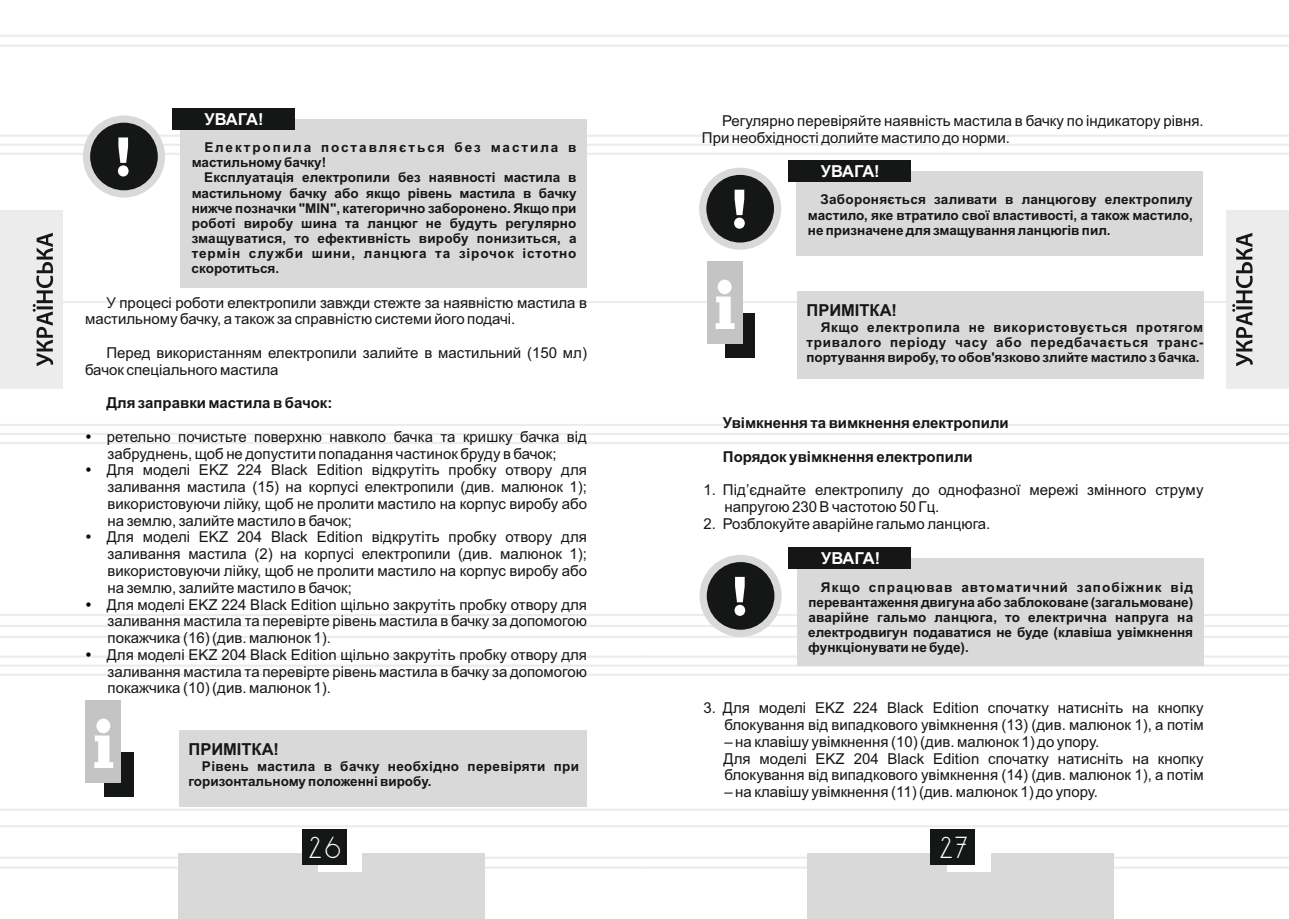
<style>
.page{position:relative;width:1289px;height:919px;background:#fff}
.page>*{position:absolute;margin:0;border:0;box-sizing:border-box;transform-origin:0 0}
.t1{font:26.25px "DS Standart Cyr";color:#fff}
.t2{font:700 16.5px "Arial";letter-spacing:-.025em;color:#fff}
.t3{font:700 16.5px "Arial";color:#151616}
.t4{font:15px/16.8px "Arial";color:#151616}
.t5{font:700 15px "Arial";color:#151616}
.t6{font:700 13.5px/15.1px "Arial";color:#151616;text-align:justify}
.t7{font:700 13.5px/15.1px "Arial";letter-spacing:.145em;color:#151616}
</style>
<div class="page">
<hr style="left:644px;top:135px;width:644px;height:2px;background:#ececec">
<hr style="left:644px;top:424px;width:644px;height:2px;background:#ececec">
<hr style="left:644px;top:442px;width:644px;height:2px;background:#ececec">
<hr style="left:644px;top:614px;width:644px;height:2px;background:#ececec">
<hr style="left:644px;top:635px;width:644px;height:3px;background:#ececec">
<hr style="left:644px;top:655px;width:644px;height:2px;background:#ececec">
<hr style="left:644px;top:673px;width:644px;height:2px;background:#ececec">
<hr style="left:644px;top:856px;width:644px;height:2px;background:#ececec">
<hr style="left:644px;top:866px;width:644px;height:2px;background:#ececec">
<hr style="left:644px;top:35px;width:644px;height:2px;background:#ececec">
<hr style="left:644px;top:45px;width:644px;height:2px;background:#ececec">
<hr style="left:644px;top:808px;width:644px;height:2px;background:#ececec">
<hr style="left:644px;top:825px;width:644px;height:2px;background:#ececec">
<hr style="left:644px;top:301px;width:644px;height:2px;background:#ececec">
<hr style="left:0;top:135px;width:644px;height:2px;background:#ececec">
<hr style="left:0;top:424px;width:644px;height:2px;background:#ececec">
<hr style="left:0;top:442px;width:644px;height:2px;background:#ececec">
<hr style="left:0;top:614px;width:644px;height:2px;background:#ececec">
<svg style="left:0;top:623px;width:1288px;height:5px"></svg>
<hr style="left:0;top:635px;width:644px;height:3px;background:#ececec">
<hr style="left:0;top:655px;width:644px;height:2px;background:#ececec">
<svg style="left:0;top:663px;width:1288px;height:4px"></svg>
<hr style="left:0;top:673px;width:644px;height:2px;background:#ececec">
<hr style="left:0;top:856px;width:644px;height:2px;background:#ececec">
<hr style="left:0;top:866px;width:644px;height:2px;background:#ececec">
<hr style="left:0;top:35px;width:644px;height:2px;background:#ececec">
<hr style="left:0;top:45px;width:644px;height:2px;background:#ececec">
<hr style="left:0;top:808px;width:644px;height:2px;background:#ececec">
<hr style="left:0;top:825px;width:644px;height:2px;background:#ececec">
<hr style="left:0;top:301px;width:644px;height:2px;background:#ececec">
<div style="left:178px;top:853px;width:307px;height:65px;background:#d9d9da"></div>
<div style="left:318px;top:832px;width:44px;height:39px;background:#fff"></div>
<div style="left:301px;top:829px;width:45px;height:36px;background:#151616"></div>
<div style="left:0;top:210px;width:62px;height:179px;background:#ececec"></div>
<svg style="left:33px;top:233px;width:20px;height:133px"></svg>
<div style="left:807px;top:853px;width:306px;height:65px;background:#d9d9da"></div>
<div style="left:946px;top:832px;width:44px;height:39px;background:#fff"></div>
<div style="left:930px;top:829px;width:45px;height:36px;background:#151616"></div>
<div style="left:1226px;top:210px;width:62px;height:179px;background:#ececec"></div>
<svg style="left:1232px;top:233px;width:20px;height:133px"></svg>
<div style="left:83px;top:115px;width:82px;height:82px;border:14px solid #d9d9da;border-radius:50%"></div>
<div style="left:90px;top:123px;width:68px;height:67px;background:#151616;border-radius:50%"></div>
<svg style="left:0;top:137px;width:1288px;height:39px"></svg>
<div style="left:180px;top:119px;width:407px;height:168px;background:#d9d9da"></div>
<div style="left:172px;top:108px;width:122px;height:21px;background:#151616"></div>
<div style="left:104px;top:752px;width:30px;height:44px;background:#151616"></div>
<div style="left:85px;top:700px;width:36px;height:83px;background:#c4c4c5"></div>
<svg style="left:94px;top:718px;width:19px;height:50px"></svg>
<div style="left:179px;top:730px;width:408px;height:76px;background:#d9d9da"></div>
<div style="left:699px;top:168px;width:82px;height:82px;border:14px solid #d9d9da;border-radius:50%"></div>
<div style="left:706px;top:175px;width:68px;height:67px;background:#151616;border-radius:50%"></div>
<svg style="left:734px;top:190px;width:10px;height:39px"></svg>
<div style="left:796px;top:171px;width:407px;height:84px;background:#d9d9da"></div>
<div style="left:788px;top:160px;width:122px;height:22px;background:#151616"></div>
<div style="left:725px;top:313px;width:30px;height:45px;background:#151616"></div>
<div style="left:706px;top:261px;width:36px;height:83px;background:#c4c4c5"></div>
<svg style="left:715px;top:279px;width:19px;height:50px"></svg>
<div style="left:796px;top:291px;width:407px;height:87px;background:#d9d9da"></div>
<div style="left:699px;top:555px;width:82px;height:82px;border:14px solid #d9d9da;border-radius:50%"></div>
<div style="left:706px;top:562px;width:68px;height:67px;background:#151616;border-radius:50%"></div>
<svg style="left:734px;top:555px;width:22px;height:61px"></svg>
<div style="left:797px;top:558px;width:406px;height:108px;background:#d9d9da"></div>
<div style="left:788px;top:547px;width:123px;height:22px;background:#151616"></div>
<hr style="left:0;top:433px;width:1288px;height:2px;background:#ececec">
<p class="t2" style="left:204px;top:113px;width:60px">УВАГА!</p>
<p class="t7" style="left:192px;top:141px;width:386px;text-indent:13px">Електропила поставляється без мастила в мастильному бачку!</p>
<p class="t6" style="left:192px;top:171px;width:386px;text-indent:13px">Експлуатація електропили без наявності мастила в мастильному бачку або якщо рівень мастила в бачку нижче позначки "MIN", категорично заборонено. Якщо при роботі виробу шина та ланцюг не будуть регулярно змащуватися, то ефективність виробу понизиться, а термін служби шини, ланцюга та зірочок істотно скоротиться.</p>
<p class="t4" style="left:85px;top:295px;width:503px;text-indent:21px">У процесі роботи електропили завжди стежте за наявністю мастила в мастильному бачку, а також за справністю системи його подачі.</p>
<p class="t4" style="left:85px;top:345px;width:503px;text-indent:21px">Перед використанням електропили залийте в мастильний (150 мл) бачок спеціального мастила</p>
<p class="t5" style="left:106px;top:397px;width:227px">Для заправки мастила в бачок:</p>
<p class="t4" style="left:107px;top:429px;width:482px">ретельно почистьте поверхню навколо бачка та кришку бачка від забруднень, щоб не допустити попадання частинок бруду в бачок;<br>Для моделі EKZ 224 Black Edition відкрутіть пробку отвору для заливання мастила (15) на корпусі електропили (див. малюнок 1); використовуючи лійку, щоб не пролити мастило на корпус виробу або на землю, залийте мастило в бачок;<br>Для моделі EKZ 204 Black Edition відкрутіть пробку отвору для заливання мастила (2) на корпусі електропили (див. малюнок 1); використовуючи лійку, щоб не пролити мастило на корпус виробу або на землю, залийте мастило в бачок;<br>Для моделі EKZ 224 Black Edition щільно закрутіть пробку отвору для заливання мастила та перевірте рівень мастила в бачку за допомогою покажчика (16) (див. малюнок 1).<br>Для моделі EKZ 204 Black Edition щільно закрутіть пробку отвору для заливання мастила та перевірте рівень мастила в бачку за допомогою покажчика (10) (див. малюнок 1).</p>
<p class="t3" style="left:188px;top:743px;width:92px">ПРИМІТКА!</p>
<p class="t6" style="left:188px;top:760px;width:392px;text-indent:14px">Рівень мастила в бачку необхідно перевіряти при горизонтальному положенні виробу.</p>
<p class="t4" style="left:702px;top:114px;width:503px;text-indent:20px">Регулярно перевіряйте наявність мастила в бачку по індикатору рівня.<br>При необхідності долийте мастило до норми.</p>
<p class="t2" style="left:820px;top:165px;width:60px">УВАГА!</p>
<p class="t6" style="left:808px;top:193px;width:386px;text-indent:13px">Забороняється заливати в ланцюгову електропилу мастило, яке втратило свої властивості, а також мастило, не призначене для змащування ланцюгів пил.</p>
<p class="t3" style="left:806px;top:304px;width:92px">ПРИМІТКА!</p>
<p class="t6" style="left:806px;top:321px;width:398px;text-indent:14px">Якщо електропила не використовується протягом тривалого періоду часу або передбачається транс&shy;портування виробу, то обов'язково злийте мастило з бачка.</p>
<p class="t5" style="left:723px;top:417px;width:287px">Увімкнення та вимкнення електропили</p>
<p class="t5" style="left:723px;top:451px;width:251px">Порядок увімкнення електропили</p>
<p class="t4" style="left:724px;top:483px;width:481px;text-indent:-21px">1. Під’єднайте електропилу до однофазної мережі змінного струму напругою 230 В частотою 50 Гц.</p>
<p class="t4" style="left:703px;top:516px;width:288px">2. Розблокуйте аварійне гальмо ланцюга.</p>
<p class="t2" style="left:821px;top:552px;width:60px">УВАГА!</p>
<p class="t6" style="left:808px;top:580px;width:386px;text-indent:13px">Якщо спрацював автоматичний запобіжник від перевантаження двигуна або заблоковане (загальмоване) аварійне гальмо ланцюга, то електрична напруга на електродвигун подаватися не буде (клавіша увімкнення функціонувати не буде).</p>
<p class="t4" style="left:703px;top:701px;width:502px;text-align:right">3. Для моделі EKZ 224 Black Edition спочатку натисніть на кнопку блокування від випадкового увімкнення (13) (див. малюнок 1), а потім</p>
<p class="t4" style="left:723px;top:734px;width:481px">– на клавішу увімкнення (10) (див. малюнок 1) до упору.<br>Для моделі EKZ 204 Black Edition спочатку натисніть на кнопку блокування від випадкового увімкнення (14) (див. малюнок 1), а потім</p>
<p class="t4" style="left:724px;top:784px;width:375px">– на клавішу увімкнення (11) (див. малюнок 1) до упору.</p>
<h1 class="t1" style="left:309px;top:836px;width:33px">26</h1>
<h1 class="t1" style="left:939px;top:836px;width:29px">27</h1>
</div>
